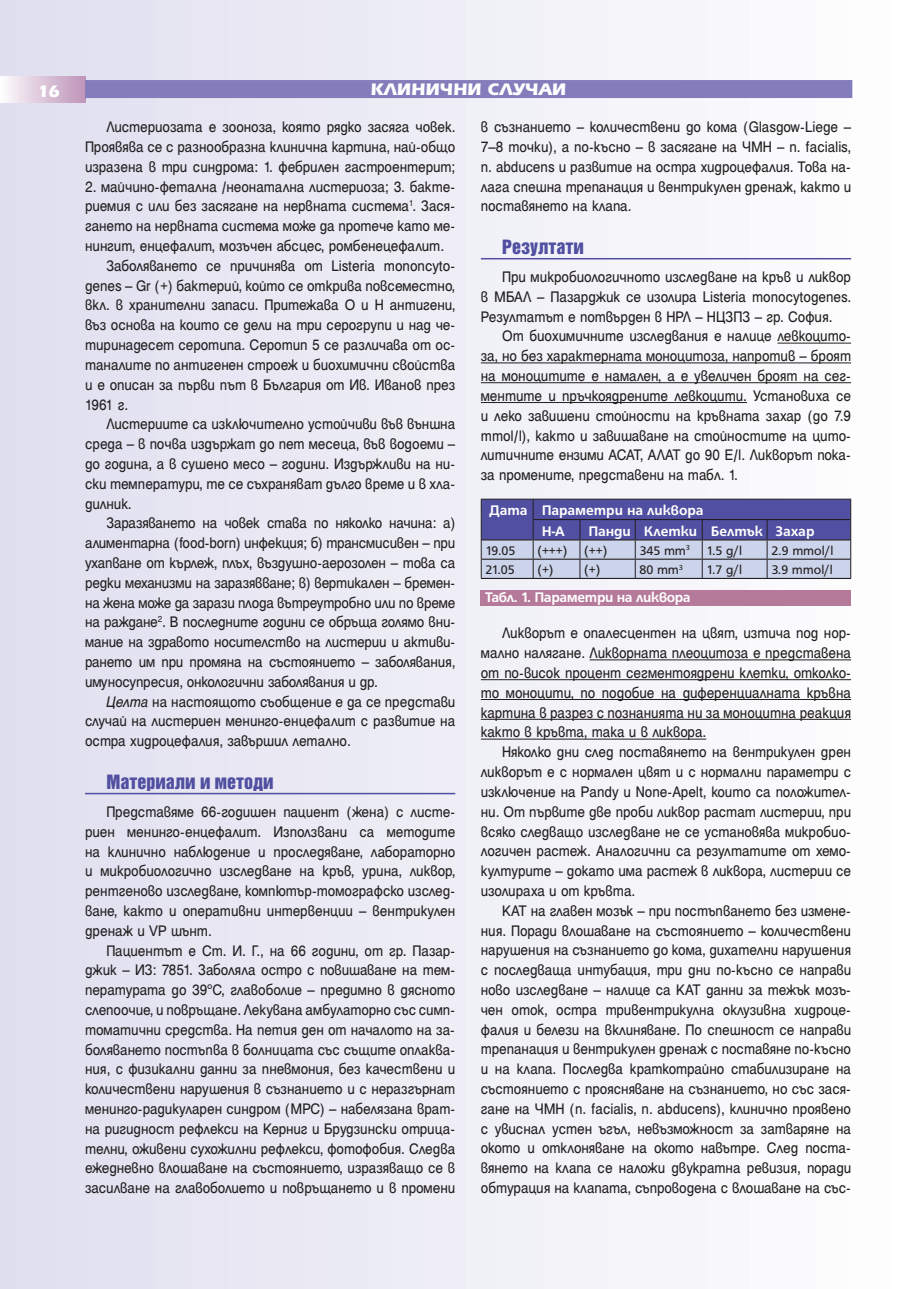
<style>
.page{position:relative;width:906px;height:1289px;background:#fff}
.page>*{position:absolute;margin:0;border:0;box-sizing:border-box;transform-origin:0 0}
.t1{font:18px "Helvetica Inserat Cyr Upright";color:#504fa1}
.t2{font:700 18px "Erika Bg";color:#fff}
.t3{font:16.5px/19.8px "Helen Bg";letter-spacing:-.01em;color:#231f20;text-align:justify;scale:.92 1}
.t4{font:700 15px/20.4px "HS Grotesk Bg";letter-spacing:-.01em;color:#fff}
.t5{font:13.5px "HS Grotesk Bg";color:#231f20}
.s1{font-style:italic}
</style>
<div class="page">
<div style="left:1px;top:0;width:905px;height:1288px;background:linear-gradient(to right,#e0deef,#fefefe)"></div>
<div style="left:0;top:77px;width:85px;height:25px;background:linear-gradient(to right,#fdfcfd,#be94b9)"></div>
<div style="left:85px;top:80px;width:767px;height:18px;background:#837dbb"></div>
<hr style="left:85px;top:792px;width:370px;height:2px;background:#504fa1">
<div style="left:481px;top:590px;width:370px;height:15px;background:#b5799a"></div>
<hr style="left:481px;top:258px;width:370px;height:1px;background:#504fa1">
<hr style="left:777px;top:343px;width:74px;height:1px;background:#231f20">
<hr style="left:481px;top:362px;width:370px;height:1px;background:#231f20">
<hr style="left:481px;top:382px;width:370px;height:1px;background:#231f20">
<hr style="left:481px;top:402px;width:266px;height:1px;background:#231f20">
<hr style="left:481px;top:578px;width:370px;height:1px;background:#231f20">
<svg style="left:481px;top:499px;width:370px;height:79px;background:#878abd"></svg>
<hr style="left:481px;top:539px;width:52px;height:1px;background:#231f20">
<hr style="left:533px;top:519px;width:317px;height:1px;background:#231f20">
<hr style="left:533px;top:539px;width:317px;height:1px;background:#231f20">
<hr style="left:589px;top:659px;width:262px;height:1px;background:#231f20">
<hr style="left:481px;top:679px;width:370px;height:1px;background:#231f20">
<hr style="left:481px;top:699px;width:370px;height:1px;background:#231f20">
<hr style="left:481px;top:719px;width:370px;height:1px;background:#231f20">
<hr style="left:481px;top:738px;width:225px;height:1px;background:#231f20">
<p class="t2" style="left:38px;top:85px;width:23px">16</p>
<p class="t2" style="left:370px;top:83px;width:197px">КЛИНИЧНИ СЛУЧАИ</p>
<p class="t3" style="left:85px;top:118px;width:404px;text-indent:21px">Листериозата е зооноза, която рядко засяга човек.<br>Проявява се с разнообразна клинична картина, най-общо изразена в три синдрома: 1. фебрилен гастроентерит;</p>
<p class="t3" style="left:85px;top:178px;width:404px">2. майчино-фетална /неонатална листериоза; 3. бакте-</p>
<p class="t3" style="left:85px;top:197px;width:404px">риемия с или без засягане на нервната система<sup>1</sup>. Зася-</p>
<p class="t3" style="left:85px;top:217px;width:404px">гането на нервната система може да протече като ме-</p>
<p class="t3" style="left:85px;top:237px;width:392px">нингит, енцефалит, мозъчен абсцес, ромбенецефалит.</p>
<p class="t3" style="left:106px;top:257px;width:381px">Заболяването се причинява от Listeria mononcyto-</p>
<p class="t3" style="left:85px;top:277px;width:404px">genes – Gr (+) бактерий, който се открива повсеместно,</p>
<p class="t3" style="left:85px;top:296px;width:404px">вкл. в хранителни запаси. Притежава О и Н антигени,</p>
<p class="t3" style="left:85px;top:316px;width:404px">въз основа на които се дели на три серогрупи и над че-</p>
<p class="t3" style="left:85px;top:336px;width:404px">тиринадесет серотипа. Серотип 5 се различава от ос-</p>
<p class="t3" style="left:85px;top:356px;width:404px">таналите по антигенен строеж и биохимични свойства</p>
<p class="t3" style="left:85px;top:376px;width:404px">и е описан за първи път в България от Ив. Иванов през</p>
<p class="t3" style="left:85px;top:395px;width:48px">1961 г.</p>
<p class="t3" style="left:106px;top:415px;width:381px">Листериите са изключително устойчиви във външна</p>
<p class="t3" style="left:85px;top:435px;width:404px">среда – в почва издържат до пет месеца, във водоеми –</p>
<p class="t3" style="left:85px;top:455px;width:404px">до година, а в сушено месо – години. Издържливи на ни-</p>
<p class="t3" style="left:85px;top:475px;width:404px">ски температури, те се съхраняват дълго време и в хла-</p>
<p class="t3" style="left:85px;top:494px;width:52px">дилник.</p>
<p class="t3" style="left:106px;top:514px;width:381px">Заразяването на човек става по няколко начина: а)</p>
<p class="t3" style="left:85px;top:534px;width:404px">алиментарна (food-born) инф екция; б) трансмисивен – при</p>
<p class="t3" style="left:85px;top:554px;width:404px">ухапване от кърлеж, плъх, въздушно-аерозолен – това са</p>
<p class="t3" style="left:85px;top:574px;width:404px">редки механизми на заразявване; в) вертикален – бремен-</p>
<p class="t3" style="left:85px;top:593px;width:404px">на жена може да зарази плода вътреутробно или по време</p>
<p class="t3" style="left:85px;top:613px;width:404px">на раждане<sup>2</sup>. В последните години се обръща голямо вни-</p>
<p class="t3" style="left:85px;top:633px;width:404px">мание на здравото носителство на листерии и активи-</p>
<p class="t3" style="left:85px;top:653px;width:404px">рането им при промяна на състоянието – заболявания,</p>
<p class="t3" style="left:85px;top:673px;width:320px">имуносупресия, онкологични заболявания и др.</p>
<p class="t3" style="left:106px;top:692px;width:381px"><span class="s1">Целта</span> на настоящото съобщение е да се представи</p>
<p class="t3" style="left:85px;top:712px;width:404px">случай на листериен менинго-енцефалит с развитие на</p>
<p class="t3" style="left:85px;top:732px;width:290px">остра хидроцефалия, завършил летално.</p>
<p class="t1" style="left:106px;top:774px;width:169px">Материали и методи</p>
<p class="t3" style="left:85px;top:803px;width:404px;text-indent:21px">Представяме 66-годишен пациент (жена) с листе&shy;риен менинго-енцефалит. Използвани са методите на клинично наблюдение и проследяване, лабораторно и микробиологично изследване на кръв, урина, ликвор, рентгеново изследване, компютър-томографско изслед&shy;ване, както и оперативни интервенции – вентрикулен дренаж и VP шънт.</p>
<p class="t3" style="left:85px;top:941px;width:404px;text-indent:21px">Пациентът е Ст. И. Г., на 66 години, от гр. Пазар&shy;джик – ИЗ: 7851. Заболяла остро с повишаване на тем&shy;пературата до 39°С, главоболие – предимно в дясното слепоочие, и повръщане. Лекувана амбулаторно със симп&shy;томатични средства. На петия ден от началото на за&shy;боляването постъпва в болницата със същите оплаква&shy;ния, с физикални данни за пневмония, без качествени и количествени нарушения в съзнанието и с неразгърнат менинго-радикуларен синдром (МРС) – набелязана врат&shy;на ригидност рефлекси на Керниг и Брудзински отрица&shy;телни, оживени сухожилни рефлекси, фотофобия. Следва ежедневно влошаване на състоянието, изразяващо се в засилване на главоболието и повръщането и в промени</p>
<p class="t3" style="left:481px;top:118px;width:404px">в съзнанието – количествени до кома (Glasgow-Liege – 7–8 точки), а по-късно – в засягане на ЧМН – n. facialis, n. abducens и развитие на остра хидроцефалия. Това на&shy;лага спешна трепанация и вентрикулен дренаж, както и поставянето на клапа.</p>
<p class="t1" style="left:502px;top:239px;width:83px">Резултати</p>
<p class="t3" style="left:481px;top:268px;width:404px;text-indent:21px">При микробиологичното изследване на кръв и ликвор в МБАЛ – Пазарджик се изолира Listeria monocytogenes.<br>Резултатът е потвърден в НРЛ – НЦЗПЗ – гр. София.</p>
<p class="t3" style="left:481px;top:327px;width:404px;text-indent:21px">От биохимичните изследвания е налице левкоцито&shy;за, но без характерната моноцитоза, напротив – броят на моноцитите е намален, а е увеличен броят на сег&shy;ментите и пръчкоядрените левкоцити. Установиха се и леко завишени стойности на кръвната захар (до 7.9 mmol/l), както и завишаване на стойностите на цито&shy;литичните ензими АСАТ, АЛАТ до 90 Е/l. Ликворът пока&shy;за промените, представени на табл. 1.</p>
<p class="t4" style="left:541px;top:501px;width:163px;text-indent:-52px">Дата Параметри на ликвора<br>Н-А</p>
<p class="t4" style="left:588px;top:521px;width:227px">Панди Клетки Белтък Захар</p>
<p class="t5" style="left:485px;top:545px;width:31px">19.05</p>
<p class="t5" style="left:537px;top:545px;width:71px">(+++) (++)</p>
<p class="t5" style="left:639px;top:545px;width:104px">345 mm<sup>3</sup> 1.5 g/l</p>
<p class="t5" style="left:771px;top:545px;width:63px">2.9 mmol/l</p>
<p class="t5" style="left:485px;top:565px;width:31px">21.05</p>
<p class="t5" style="left:537px;top:565px;width:18px">(+)</p>
<p class="t5" style="left:584px;top:565px;width:18px">(+)</p>
<p class="t5" style="left:639px;top:565px;width:45px">80 mm<sup>3</sup></p>
<p class="t5" style="left:706px;top:565px;width:37px">1.7 g/l</p>
<p class="t5" style="left:771px;top:565px;width:63px">3.9 mmol/l</p>
<p class="t4" style="left:485px;top:588px;width:207px">Табл. 1. Параметри на ликвора</p>
<p class="t3" style="left:481px;top:624px;width:404px;text-indent:21px">Ликворът е опалесцентен на цвят, изтича под нор&shy;мално налягане. Ликворната плеоцитоза е представена от по-висок процент сегментоядрени клетки, отколко&shy;то моноцити, по подобие на диференциалната кръвна картина в разрез с познанията ни за моноцитна реакция както в кръвта, така и в ликвора.</p>
<p class="t3" style="left:481px;top:743px;width:404px;text-indent:21px">Няколко дни след поставянето на вентрикулен дрен ликворът е с нормален цвят и с нормални параметри с изключение на Pаndy и None-Apelt, които са положител&shy;ни. От първите две проби ликвор растат листерии, при всяко следващо изследване не се установява микробио&shy;логичен растеж. Аналогични са резултатите от хемо&shy;културите – докато има растеж в ликвора, листерии се изолираха и от кръвта.</p>
<p class="t3" style="left:481px;top:901px;width:404px;text-indent:21px">КАТ на главен мозък – при постъпването без измене&shy;ния. Поради влошаване на състоянието – количествени нарушения на съзнанието до кома, дихателни нарушения с последваща интубация, три дни по-късно се направи ново изследване – налице са КАТ данни за тежък мозъ&shy;чен оток, остра тривентрикулна оклузивна хидроце&shy;фалия и белези на вклиняване. По спешност се направи трепанация и вентрикулен дренаж с поставяне по-късно и на клапа. Последва краткотрайно стабилизиране на състоянието с проясняване на съзнанието, но със зася&shy;гане на ЧМН (n. facialis, n. аbducens), клинично проявено с увиснал устен ъгъл, невъзможност за затваряне на окото и отклоняване на окото навътре. След поста&shy;вянето на клапа се наложи двукратна ревизия, поради обтурация на клапата, съпроводена с влошаване на със-</p>
</div>
